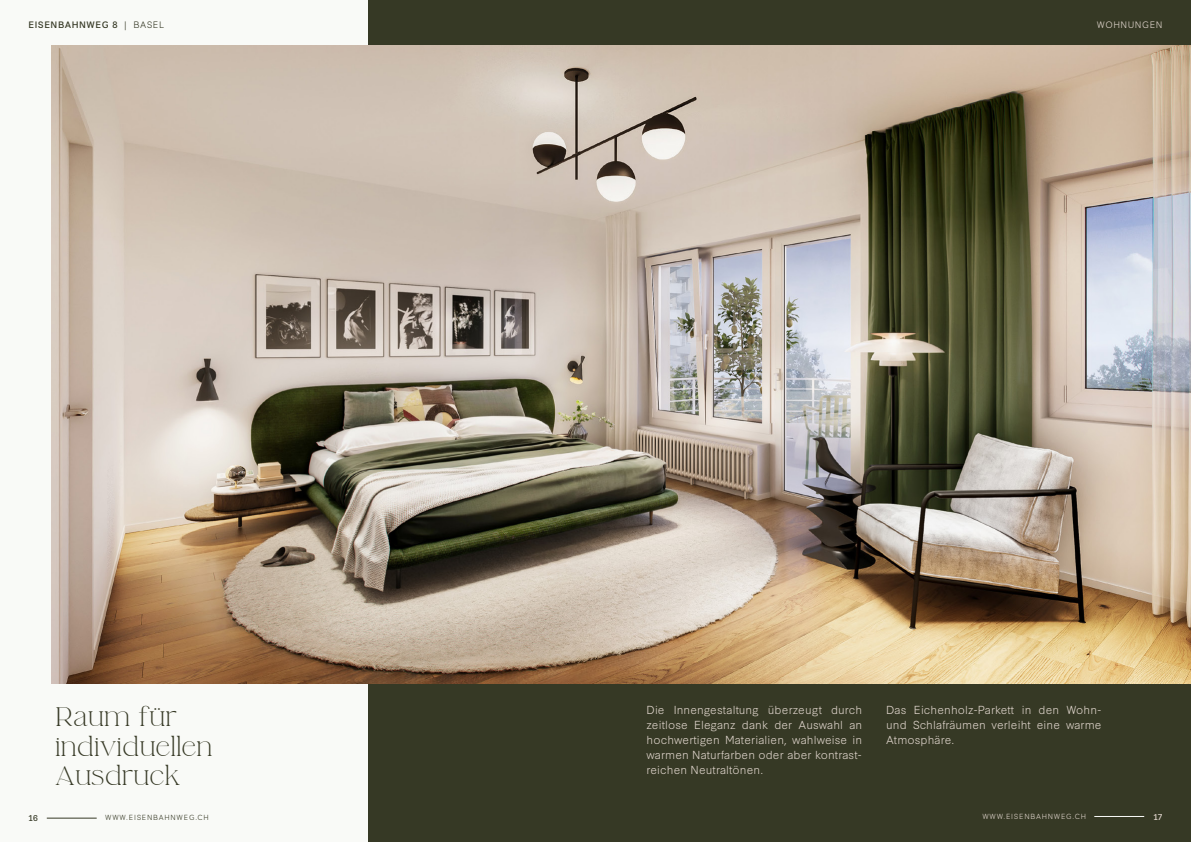
<style>
.page{position:relative;width:1191px;height:842px;background:#f9faf7}
.page>*{position:absolute;margin:0;border:0;box-sizing:border-box;transform-origin:0 0}
.t1{font:23.5px/29.8px "La Luxes Serif";color:#363925}
.t2{font:300 11px/15px "Synthese";letter-spacing:.01em;color:#e3d8cf;text-align:justify}
.t3{font:8.8px "Synthese";letter-spacing:.06em;color:#363925}
.t4{font:300 8.8px "Synthese";letter-spacing:.06em;color:#e3d8cf}
.t5{font:8px "Synthese";color:#e3d8cf}
.t6{font:8px "Synthese";color:#363925}
.t7{font:300 7px "Synthese";letter-spacing:.11em;color:#363925}
.t8{font:300 7px "Synthese";letter-spacing:.11em;color:#e3d8cf}
.s1{font-weight:300}
</style>
<div class="page">
<div style="left:369px;top:0;width:822px;height:842px;background:#363925"></div>
<img style="left:51px;top:45px;width:1140px;height:638px">
<hr style="left:1094px;top:816px;width:50px;height:1px;background:#f9faf7">
<hr style="left:47px;top:818px;width:50px;height:1px;background:#363925">
<p class="t3" style="left:28px;top:17px;width:137px">EISENBAHNWEG 8 <span class="s1">| BASEL</span></p>
<p class="t4" style="left:1096px;top:17px;width:67px">WOHNUNGEN</p>
<h1 class="t1" style="left:55px;top:701px;width:159px">Raum für individuellen<br>Ausdruck</h1>
<p class="t2" style="left:886px;top:701px;width:217px">Das Eichenholz-Parkett in den Wohn&shy;und Schlafräumen verleiht eine warme Atmosphäre.</p>
<p class="t2" style="left:646px;top:701px;width:217px">Die Innengestaltung überzeugt durch zeitlose Eleganz dank der Auswahl an hochwertigen Materialien, wahlweise in warmen Naturfarben oder aber kontrast&shy;reichen Neutraltönen.</p>
<p class="t6" style="left:28px;top:811px;width:11px">16</p>
<p class="t7" style="left:105px;top:812px;width:105px">WWW.EISENBAHNWEG.CH</p>
<p class="t8" style="left:982px;top:810px;width:105px">WWW.EISENBAHNWEG.CH</p>
<p class="t5" style="left:1153px;top:810px;width:11px">17</p>
</div>
